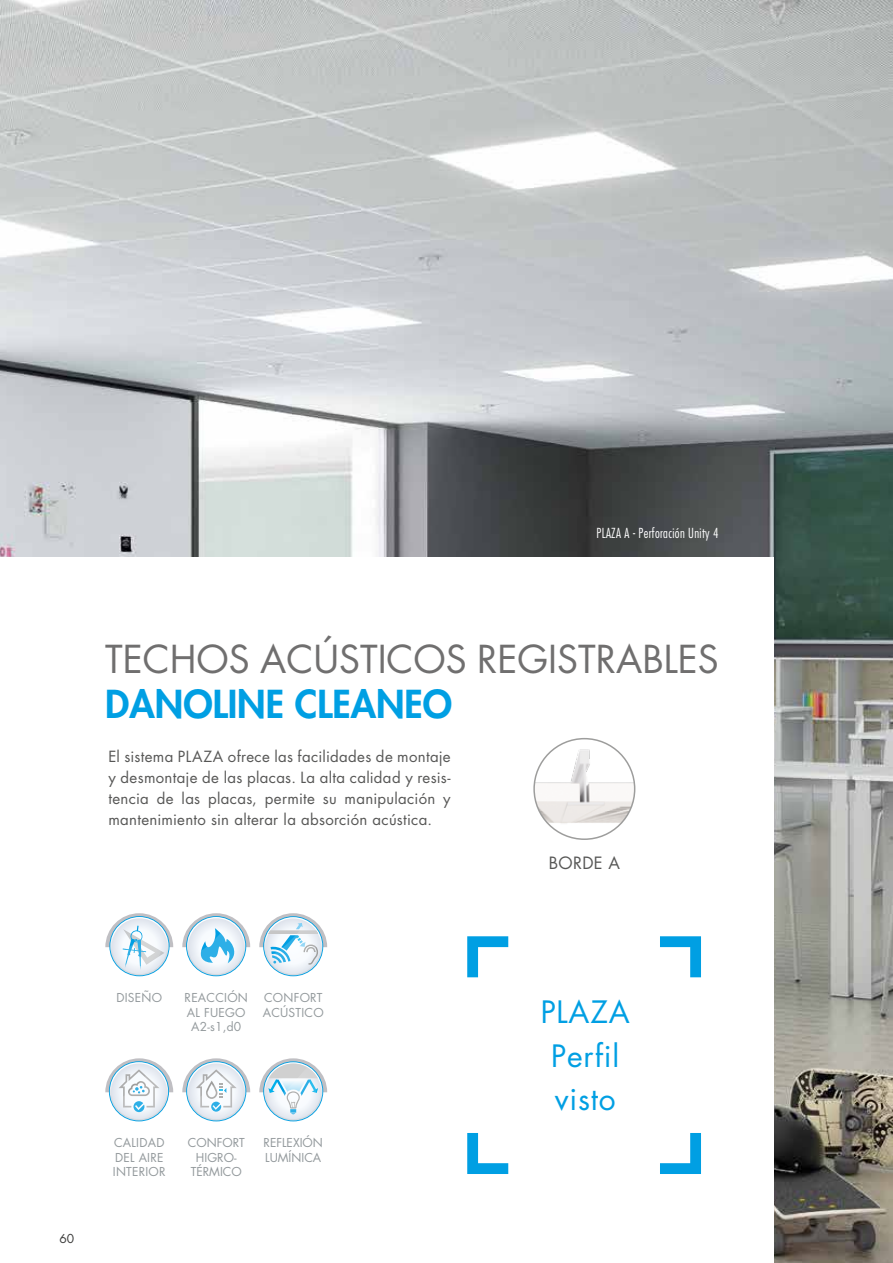
<style>
.page{position:relative;width:893px;height:1263px;background:#fff}
.page>*{position:absolute;margin:0;border:0;box-sizing:border-box;transform-origin:0 0}
.t1{font:37.5px "Futura Std";color:#706f6f}
.t2{font:800 37.5px "Futura Std";color:#009fe3}
.t3{font:30px/43.5px "Futura Std";letter-spacing:.025em;color:#009fe3;text-align:center}
.t4{font:16.5px "Futura Std";letter-spacing:.02em;color:#575756}
.t5{font:15px/21px "Futura Std";letter-spacing:.02em;color:#575756;text-align:justify}
.t6{font:300 condensed 13.5px "Futura Std";letter-spacing:.025em;color:#fff}
.t7{font:12px/14.4px "Futura Std";letter-spacing:.02em;color:#93999c}
.t8{font:12px/14.4px "Futura Std";color:#93999c;text-align:center}
.t9{font:12px "Futura Std";color:#3c3c3b}
</style>
<div class="page">
<img style="left:0;top:0;width:893px;height:1263px">
<div style="left:0;top:557px;width:774px;height:706px;background:#fff"></div>
<svg style="left:467px;top:936px;width:41px;height:41px"></svg>
<svg style="left:660px;top:936px;width:41px;height:41px"></svg>
<svg style="left:467px;top:1133px;width:41px;height:41px"></svg>
<svg style="left:660px;top:1133px;width:41px;height:41px"></svg>
<svg style="left:105px;top:913px;width:68px;height:61px"></svg>
<svg style="left:259px;top:913px;width:68px;height:61px"></svg>
<svg style="left:182px;top:913px;width:68px;height:61px"></svg>
<svg style="left:105px;top:1058px;width:68px;height:61px"></svg>
<svg style="left:182px;top:1058px;width:68px;height:61px"></svg>
<svg style="left:259px;top:1058px;width:68px;height:61px"></svg>
<img style="left:534px;top:739px;width:101px;height:100px;border-radius:50px">
<div style="left:533px;top:738px;width:102px;height:102px;border:2px solid #9d9d9c;border-radius:50%"></div>
<p class="t6" style="left:597px;top:525px;width:124px">PLAZA A - Perforación Unity 4</p>
<h1 class="t1" style="left:105px;top:635px;width:615px">TECHOS ACÚSTICOS REGISTRABLES</h1>
<h1 class="t2" style="left:105px;top:680px;width:348px">DANOLINE CLEANEO</h1>
<p class="t5" style="left:108px;top:746px;width:344px">El sistema PLAZA ofrece las facilidades de montaje y desmontaje de las placas. La alta calidad y resis&shy;tencia de las placas, permite su manipulación y mantenimiento sin alterar la absorción acústica.</p>
<p class="t4" style="left:549px;top:852px;width:73px">BORDE A</p>
<p class="t7" style="left:185px;top:991px;width:65px;text-align:center">REACCIÓN<br>AL FUEGO<br>A2-s1,d0</p>
<p class="t7" style="left:116px;top:991px;width:47px">DISEÑO</p>
<p class="t7" style="left:263px;top:991px;width:62px">CONFORT<br>ACÚSTICO</p>
<p class="t9" style="left:60px;top:1231px;width:16px">60</p>
<p class="t7" style="left:113px;top:1136px;width:54px">CALIDAD<br>DEL AIRE<br>INTERIOR</p>
<p class="t8" style="left:188px;top:1136px;width:58px">CONFORT<br>HIGRO-<br>TÉRMICO</p>
<p class="t8" style="left:263px;top:1136px;width:61px;text-align:left">REFLEXIÓN<br>LUMÍNICA</p>
<h2 class="t3" style="left:541px;top:990px;width:90px">PLAZA<br>Perfil visto</h2>
</div>
